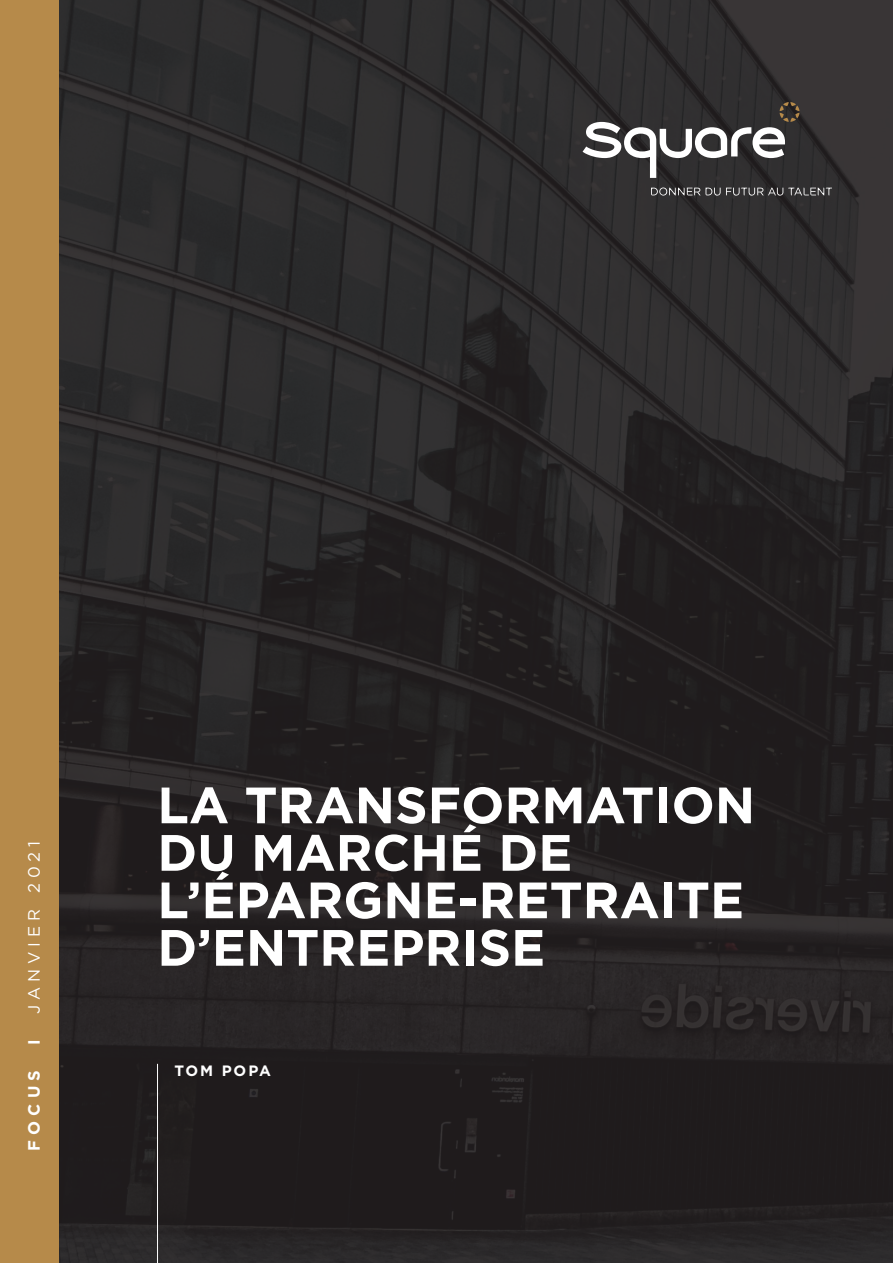
<style>
.page{position:relative;width:893px;height:1263px;background:#fff}
.page>*{position:absolute;margin:0;border:0;box-sizing:border-box;transform-origin:0 0}
.t1{font:700 51px/47.5px "Gotham";color:#fff}
.t2{font:16.5px "Gotham";letter-spacing:.31em;color:#fff}
.t3{font:700 16.5px "Gotham";letter-spacing:.31em;color:#fff}
.t4{font:700 15px "Gotham";letter-spacing:.13em;color:#fff}
</style>
<div class="page">
<img style="left:58px;top:0;width:835px;height:1263px">
<hr style="left:157px;top:1064px;width:1px;height:199px;background:#fff">
<div style="left:0;top:0;width:58px;height:1263px;background:#b68a4a"></div>
<svg style="left:583px;top:102px;width:216px;height:76px"></svg>
<svg style="left:651px;top:187px;width:181px;height:9px"></svg>
<p class="t2" style="left:24px;top:1014px;width:175px;rotate:-90deg">JANVIER 2021</p>
<p class="t3" style="left:23px;top:1045px;width:7px;rotate:-90deg">I</p>
<p class="t3" style="left:23px;top:1151px;width:82px;rotate:-90deg">FOCUS</p>
<p class="t1" style="left:157px;top:781px;width:599px">LA TRANSFORMATION<br>DU MARCHÉ DE<br>L’ÉPARGNE-RETRAITE<br>D’ENTREPRISE</p>
<p class="t4" style="left:174px;top:1060px;width:98px">TOM POPA</p>
</div>
